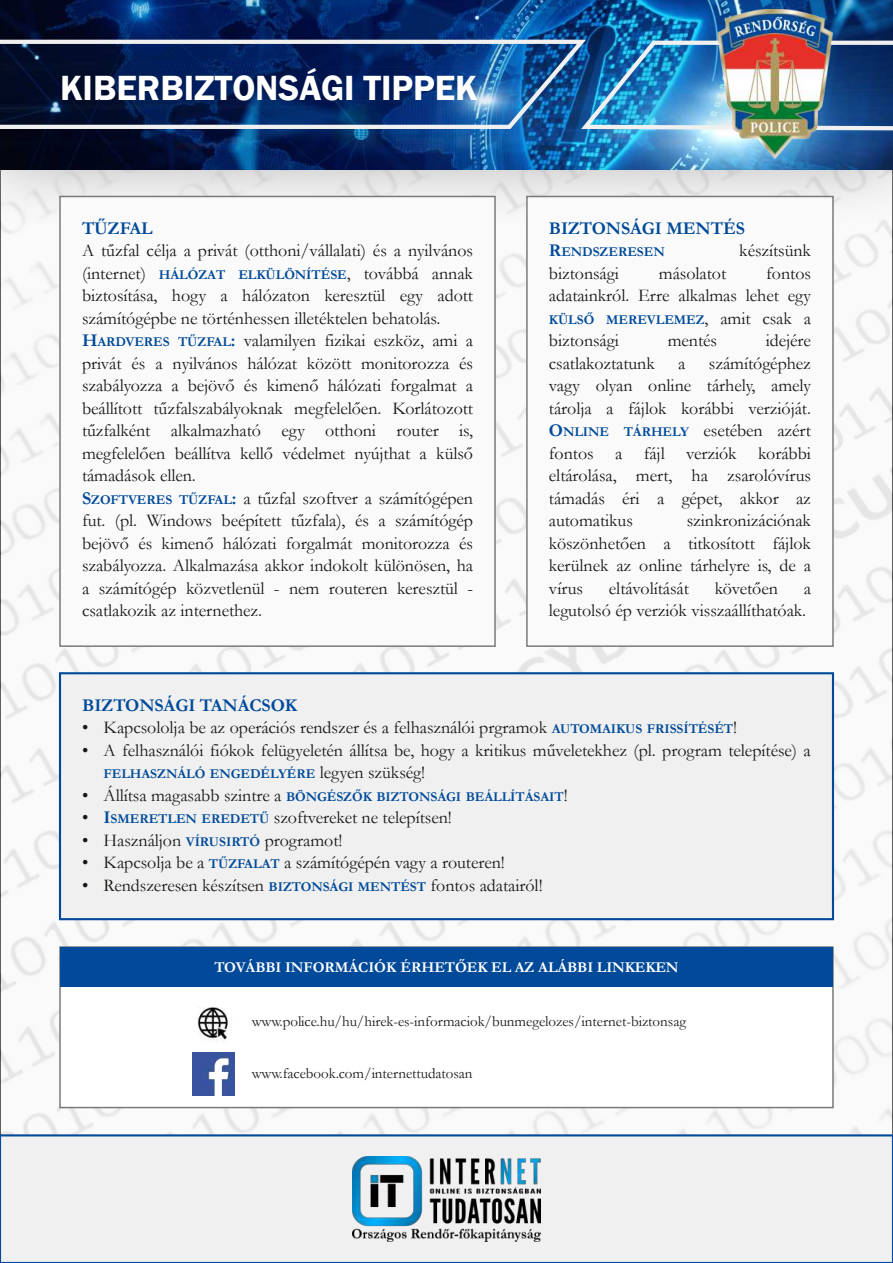
<style>
.page{position:relative;width:893px;height:1263px;background:#fff}
.page>*{position:absolute;margin:0;border:0;box-sizing:border-box;transform-origin:0 0}
.t1{font:600 36px "Franklin Gothic";color:#fff}
.t2{font:18px/22.5px "Garamond";letter-spacing:-.005em;color:#181715;text-align:right}
.t3{font:700 18px "Garamond";letter-spacing:-.005em;color:#004a99}
.t4{font:15px "Garamond";letter-spacing:-.005em;color:#181715}
.t5{font:700 15px "Garamond";letter-spacing:-.005em;color:#fff}
.t6{font:700 13.5px "Garamond";color:#004a99}
.s1{font-weight:700;font-size:13.5px;color:#004a99}
.s2{font-weight:700;color:#004a99}
.s3{font-size:18px}
.s4{font-weight:400;font-size:18px;color:#181715}
</style>
<div class="page">
<img style="left:0;top:232px;width:893px;height:902px">
<div style="left:60px;top:673px;width:773px;height:246px;background:#f0f0f0"></div>
<div style="left:59px;top:672px;width:775px;height:248px;border:2px solid #004a99"></div>
<div style="left:0;top:0;width:893px;height:232px;background:#9d9c9c;opacity:.7"></div>
<img style="left:0;top:0;width:893px;height:169px">
<img style="left:577px;top:38px;width:316px;height:95px">
<svg style="left:0;top:38px;width:591px;height:93px;background:#1e3d70"></svg>
<img style="left:717px;top:10px;width:116px;height:148px">
<div style="left:0;top:1134px;width:893px;height:129px;background:#f0f0f0"></div>
<img style="left:353px;top:1157px;width:187px;height:84px">
<div style="left:60px;top:947px;width:773px;height:160px;background:#fff"></div>
<div style="left:59px;top:946px;width:775px;height:162px;border:2px solid #7a7a7a"></div>
<img style="left:192px;top:1052px;width:43px;height:43px">
<img style="left:197px;top:1007px;width:35px;height:35px">
<div style="left:60px;top:947px;width:773px;height:39px;background:#004a99"></div>
<div style="left:60px;top:196px;width:435px;height:450px;background:#fafafa"></div>
<div style="left:59px;top:196px;width:437px;height:451px;border:2px solid #7a7a7a"></div>
<div style="left:527px;top:196px;width:306px;height:450px;background:#fafafa"></div>
<div style="left:526px;top:196px;width:308px;height:451px;border:2px solid #7a7a7a"></div>
<h1 class="t1" style="left:60px;top:67px;width:419px">KIBERBIZTONSÁGI TIPPEK</h1>
<p class="t3" style="left:82px;top:218px;width:72px">TŰZFAL</p>
<p class="t2" style="left:82px;top:239px;width:393px;text-align:left">A tűzfal célja a privát (otthoni/vállalati) és a nyilvános (internet) <span class="s1">HÁLÓZAT ELKÜLÖNÍTÉSE</span>, továbbá annak biztosítása, hogy a hálózaton keresztül egy adott számítógépbe ne történhessen illetéktelen behatolás.<br><span class="s2">H</span><span class="s1">ARDVERES TŰZFAL</span><span class="s2">:</span> valamilyen fizikai eszköz, ami a privát és a nyilvános hálózat között monitorozza és szabályozza a bejövő és kimenő hálózati forgalmat a beállított tűzfalszabályoknak megfelelően. Korlátozott tűzfalként alkalmazható egy otthoni router is, megfelelően beállítva kellő védelmet nyújthat a külső támadások ellen.<br><span class="s2">S</span><span class="s1">ZOFTVERES TŰZFAL</span><span class="s2">:</span> a tűzfal szoftver a számítógépen fut. (pl. Windows beépített tűzfala), és a számítógép bejövő és kimenő hálózati forgalmát monitorozza és szabályozza. Alkalmazása akkor indokolt különösen, ha a számítógép közvetlenül - nem routeren keresztül - csatlakozik az internethez.</p>
<p class="t3" style="left:549px;top:218px;width:198px">BIZTONSÁGI MENTÉS</p>
<p class="t6" style="left:549px;top:244px;width:117px"><span class="s3">R</span>ENDSZERESEN</p>
<p class="t2" style="left:739px;top:239px;width:73px">készítsünk</p>
<p class="t2" style="left:549px;top:262px;width:71px">biztonsági</p>
<p class="t2" style="left:659px;top:262px;width:69px">másolatot</p>
<p class="t2" style="left:549px;top:262px;width:264px">fontos<br>adatainkról. Erre alkalmas lehet egy</p>
<p class="t6" style="left:549px;top:312px;width:264px">KÜLSŐ MEREVLEMEZ<span class="s4">, amit csak a</span></p>
<p class="t2" style="left:549px;top:329px;width:71px">biztonsági</p>
<p class="t2" style="left:668px;top:329px;width:51px">mentés</p>
<p class="t2" style="left:766px;top:329px;width:47px">idejére</p>
<p class="t2" style="left:549px;top:352px;width:107px">csatlakoztatunk</p>
<p class="t2" style="left:678px;top:352px;width:9px">a</p>
<p class="t2" style="left:549px;top:352px;width:264px;text-align:justify;text-indent:160px">számítógéphez vagy olyan online tárhely, amely tárolja a fájlok korábbi verzióját.<br><span class="s2">O</span><span class="s1">NLINE TÁRHELY</span> esetében azért fontos a fájl verziók korábbi eltárolása, mert, ha zsarolóvírus támadás éri a gépet, akkor az automatikus</p>
<p class="t2" style="left:549px;top:509px;width:264px;text-align:justify;text-indent:138px">szinkronizációnak köszönhetően a titkosított fájlok kerülnek az online tárhelyre is, de a vírus</p>
<p class="t2" style="left:609px;top:577px;width:82px">eltávolítását</p>
<p class="t2" style="left:715px;top:577px;width:65px">követően</p>
<p class="t2" style="left:549px;top:577px;width:264px">a<br>legutolsó ép verziók visszaállíthatóak.</p>
<p class="t3" style="left:82px;top:695px;width:216px">BIZTONSÁGI TANÁCSOK</p>
<p class="t2" style="left:82px;top:716px;width:656px">• Kapcsololja be az operációs rendszer és a felhasználói prgramok <span class="s1">AUTOMAIKUS FRISSÍTÉSÉT</span>!</p>
<p class="t2" style="left:82px;top:739px;width:730px">• A felhasználói fiókok felügyeletén állítsa be, hogy a kritikus műveletekhez (pl. program telepítése) a</p>
<p class="t6" style="left:104px;top:766px;width:323px">FELHASZNÁLÓ ENGEDÉLYÉRE <span class="s4">legyen szükség!</span></p>
<p class="t6" style="left:82px;top:789px;width:487px"><span class="s4">• Állítsa magasabb szintre a</span> BÖNGÉSZŐK BIZTONSÁGI BEÁLLÍTÁSAIT<span class="s4">!</span></p>
<p class="t2" style="left:82px;top:806px;width:371px">• <span class="s2">I</span><span class="s1">SMERETLEN EREDETŰ</span> szoftvereket ne telepítsen!</p>
<p class="t2" style="left:82px;top:829px;width:262px">• Használjon <span class="s1">VÍRUSIRTÓ</span> programot!</p>
<p class="t2" style="left:82px;top:851px;width:424px">• Kapcsolja be a <span class="s1">TŰZFALAT</span> a számítógépén vagy a routeren!</p>
<p class="t2" style="left:82px;top:874px;width:462px">• Rendszeresen készítsen <span class="s1">BIZTONSÁGI MENTÉST</span> fontos adatairól!</p>
<p class="t5" style="left:214px;top:959px;width:466px">TOVÁBBI INFORMÁCIÓK ÉRHETŐEK EL AZ ALÁBBI LINKEKEN</p>
<p class="t4" style="left:252px;top:1013px;width:436px">www.police.hu/hu/hirek-es-informaciok/bunmegelozes/internet-biztonsag</p>
<p class="t4" style="left:252px;top:1065px;width:222px">www.facebook.com/internettudatosan</p>
</div>
